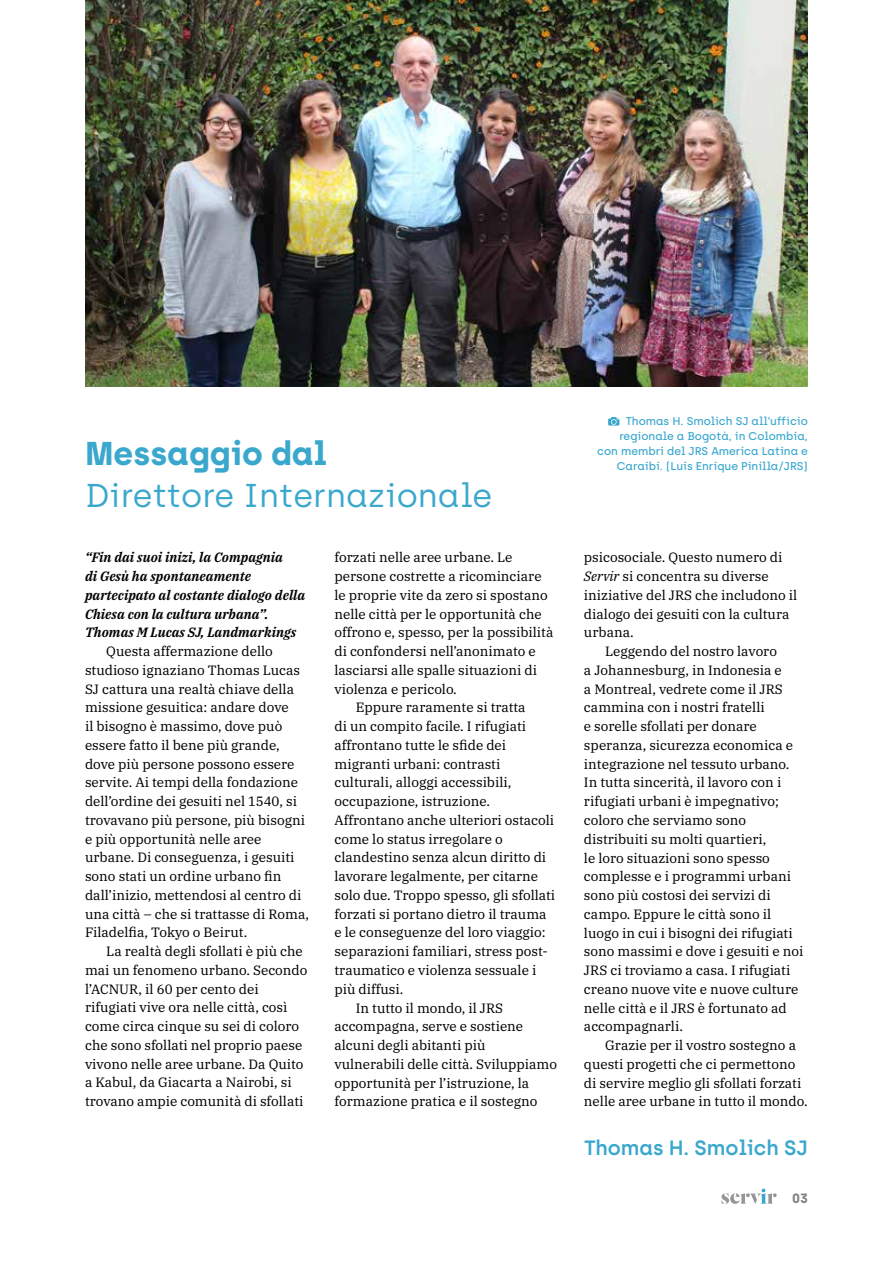
<style>
.page{position:relative;width:893px;height:1263px;background:#fff}
.page>*{position:absolute;margin:0;border:0;box-sizing:border-box;transform-origin:0 0}
.t1{font:33px "Archia";color:#3aa7cd}
.t2{font:700 33px "Archia";color:#3aa7cd}
.t3{font:600 20.7px "Archia";color:#3aa7cd}
.t4{font:13.5px/18.8px "IBM Plex Serif";color:#000}
.t5{font:italic 600 13.5px/18.8px "IBM Plex Serif";color:#000}
.t6{font:700 13.5px "Archia";color:#808285}
.t7{font:500 11.25px/15px "Archia";color:#3aa7cd;text-align:right}
.s1{font-style:italic}
</style>
<div class="page">
<svg style="left:721px;top:1189px;width:56px;height:15px"></svg>
<img style="left:85px;top:0;width:723px;height:387px">
<svg style="left:608px;top:417px;width:11px;height:9px"></svg>
<h1 class="t2" style="left:85px;top:433px;width:244px">Messaggio dal</h1>
<h1 class="t1" style="left:85px;top:476px;width:409px">Direttore Internazionale</h1>
<p class="t5" style="left:85px;top:547px;width:222px">“Fin dai suoi inizi, la Compagnia<br>di Gesù ha spontaneamente partecipato al costante dialogo della<br>Chiesa con la cultura urbana”.<br>Thomas M Lucas SJ, Landmarkings</p>
<p class="t4" style="left:85px;top:641px;width:225px;text-indent:21px">Questa affermazione dello studioso ignaziano Thomas Lucas<br>SJ cattura una realtà chiave della missione gesuitica: andare dove<br>il bisogno è massimo, dove può essere fatto il bene più grande, dove più persone possono essere servite. Ai tempi della fondazione dell’ordine dei gesuiti nel 1540, si trovavano più persone, più bisogni e più opportunità nelle aree urbane. Di conseguenza, i gesuiti sono stati un ordine urbano fin dall’inizio, mettendosi al centro di una città – che si trattasse di Roma,<br>Filadelfia, Tokyo o Beirut.</p>
<p class="t4" style="left:85px;top:941px;width:224px;text-indent:21px">La realtà degli sfollati è più che mai un fenomeno urbano. Secondo l’ACNUR, il 60 per cento dei rifugiati vive ora nelle città, così come circa cinque su sei di coloro che sono sfollati nel proprio paese vivono nelle aree urbane. Da Quito a Kabul, da Giacarta a Nairobi, si trovano ampie comunità di sfollati</p>
<p class="t4" style="left:334px;top:547px;width:179px">forzati nelle aree urbane. Le</p>
<p class="t4" style="left:334px;top:566px;width:209px">persone costrette a ricominciare</p>
<p class="t4" style="left:334px;top:585px;width:215px">le proprie vite da zero si spostano</p>
<p class="t4" style="left:334px;top:603px;width:209px">nelle città per le opportunità che</p>
<p class="t4" style="left:334px;top:622px;width:220px">offrono e, spesso, per la possibilità</p>
<p class="t4" style="left:334px;top:641px;width:203px">di confondersi nell’anonimato e</p>
<p class="t4" style="left:334px;top:660px;width:204px">lasciarsi alle spalle situazioni di</p>
<p class="t4" style="left:334px;top:678px;width:124px">violenza e pericolo.</p>
<p class="t4" style="left:356px;top:697px;width:171px">Eppure raramente si tratta</p>
<p class="t4" style="left:334px;top:716px;width:193px">di un compito facile. I rifugiati</p>
<p class="t4" style="left:334px;top:735px;width:173px">affrontano tutte le sfide dei</p>
<p class="t4" style="left:334px;top:753px;width:167px">migranti urbani: contrasti</p>
<p class="t4" style="left:334px;top:772px;width:178px">culturali, alloggi accessibili,</p>
<p class="t4" style="left:334px;top:791px;width:157px">occupazione, istruzione.</p>
<p class="t4" style="left:334px;top:810px;width:221px">Affrontano anche ulteriori ostacoli</p>
<p class="t4" style="left:334px;top:828px;width:170px">come lo status irregolare o</p>
<p class="t4" style="left:334px;top:847px;width:213px">clandestino senza alcun diritto di</p>
<p class="t4" style="left:334px;top:866px;width:205px">lavorare legalmente, per citarne</p>
<p class="t4" style="left:334px;top:885px;width:222px">solo due. Troppo spesso, gli sfollati</p>
<p class="t4" style="left:334px;top:903px;width:214px">forzati si portano dietro il trauma</p>
<p class="t4" style="left:334px;top:922px;width:213px">e le conseguenze del loro viaggio:</p>
<p class="t4" style="left:334px;top:941px;width:215px">separazioni familiari, stress post-</p>
<p class="t4" style="left:334px;top:960px;width:203px">traumatico e violenza sessuale i</p>
<p class="t4" style="left:334px;top:978px;width:71px">più diffusi.</p>
<p class="t4" style="left:356px;top:997px;width:149px">In tutto il mondo, il JRS</p>
<p class="t4" style="left:334px;top:1016px;width:190px">accompagna, serve e sostiene</p>
<p class="t4" style="left:334px;top:1035px;width:152px">alcuni degli abitanti più</p>
<p class="t4" style="left:334px;top:1053px;width:224px">vulnerabili delle città. Sviluppiamo</p>
<p class="t4" style="left:334px;top:1072px;width:196px">opportunità per l’istruzione, la</p>
<p class="t4" style="left:334px;top:1091px;width:204px">formazione pratica e il sostegno</p>
<p class="t7" style="left:597px;top:414px;width:212px">Thomas H. Smolich SJ all’ufficio regionale a Bogotà, in Colombia, con membri del JRS America Latina e Caraibi. (Luis Enrique Pinilla/JRS)</p>
<p class="t4" style="left:584px;top:547px;width:215px">psicosociale. Questo numero di<br><span class="s1">Servir</span> si concentra su diverse iniziative del JRS che includono il dialogo dei gesuiti con la cultura urbana.</p>
<p class="t4" style="left:584px;top:641px;width:221px;text-indent:21px">Leggendo del nostro lavoro<br>a Johannesburg, in Indonesia e<br>a Montreal, vedrete come il JRS cammina con i nostri fratelli<br>e sorelle sfollati per donare speranza, sicurezza economica e integrazione nel tessuto urbano.<br>In tutta sincerità, il lavoro con i rifugiati urbani è impegnativo; coloro che serviamo sono distribuiti su molti quartieri,<br>le loro situazioni sono spesso complesse e i programmi urbani sono più costosi dei servizi di campo. Eppure le città sono il luogo in cui i bisogni dei rifugiati sono massimi e dove i gesuiti e noi<br>JRS ci troviamo a casa. I rifugiati creano nuove vite e nuove culture nelle città e il JRS è fortunato ad accompagnarli.</p>
<p class="t4" style="left:584px;top:1035px;width:225px;text-indent:21px">Grazie per il vostro sostegno a questi progetti che ci permettono di servire meglio gli sfollati forzati nelle aree urbane in tutto il mondo.</p>
<h2 class="t3" style="left:584px;top:1136px;width:225px">Thomas H. Smolich SJ</h2>
<p class="t6" style="left:792px;top:1190px;width:18px">03</p>
</div>
